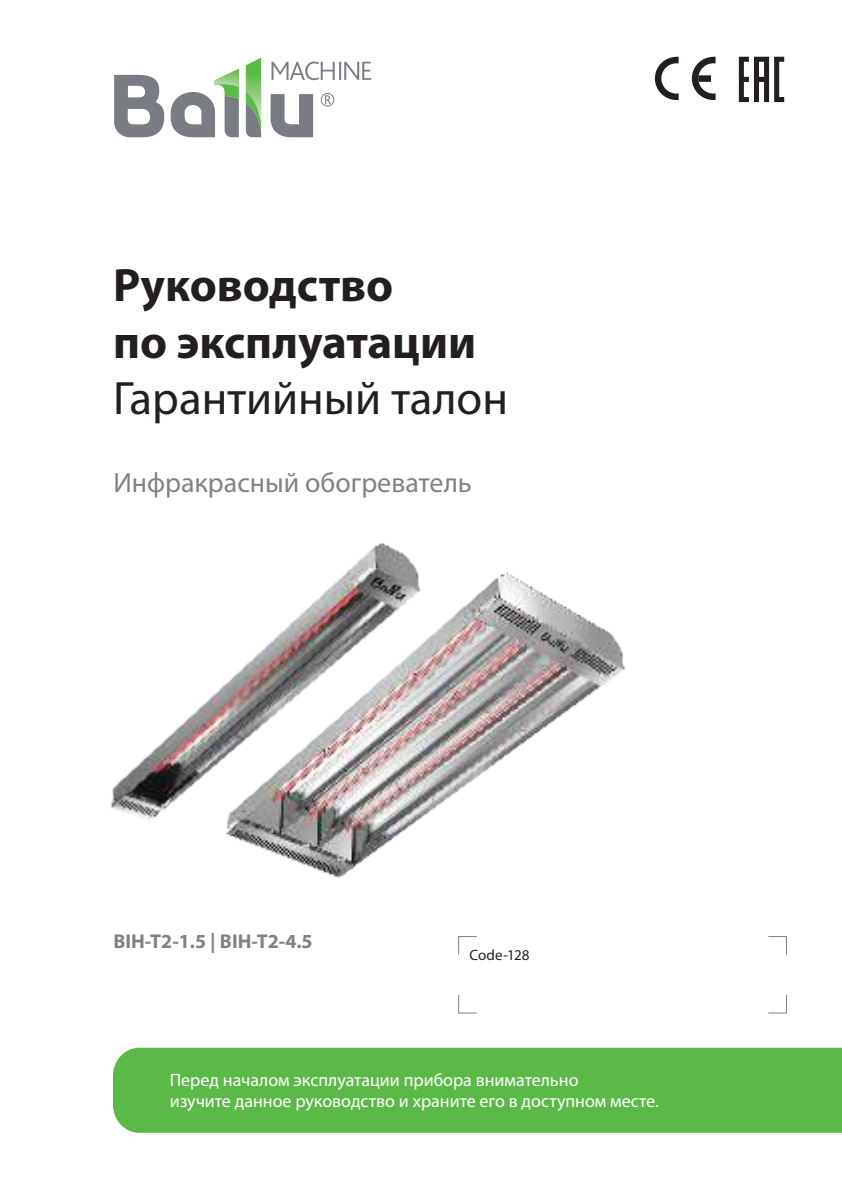
<style>
.page{position:relative;width:842px;height:1191px;background:#fff}
.page>*{position:absolute;margin:0;border:0;box-sizing:border-box;transform-origin:0 0}
.t1{font:700 47px/56.4px "Myriad Pro";color:#231f20}
.t2{font:47px "Myriad Pro";color:#231f20}
.t3{font:28px "Myriad Pro";color:#808285}
.t4{font:700 20px "Myriad Pro";color:#808285}
.t5{font:18px/21.6px "Myriad Pro";color:#fff}
.t6{font:15px "Myriad Pro";color:#231f20}
</style>
<div class="page">
<svg style="left:655px;top:57px;width:24px;height:43px"></svg>
<svg style="left:692px;top:57px;width:23px;height:43px"></svg>
<svg style="left:739px;top:57px;width:45px;height:45px"></svg>
<div style="left:113px;top:1047px;width:729px;height:85px;background:#5bba47"></div>
<svg style="left:458px;top:936px;width:19px;height:19px"></svg>
<svg style="left:768px;top:994px;width:19px;height:20px"></svg>
<svg style="left:458px;top:994px;width:19px;height:20px"></svg>
<svg style="left:768px;top:936px;width:19px;height:19px"></svg>
<svg style="left:114px;top:58px;width:257px;height:79px"></svg>
<img style="left:226px;top:572px;width:399px;height:307px">
<img style="left:111px;top:543px;width:344px;height:291px">
<h1 class="t1" style="left:113px;top:259px;width:365px">Руководство<br>по эксплуатации</h1>
<h1 class="t2" style="left:113px;top:374px;width:397px">Гарантийный талон</h1>
<h2 class="t3" style="left:113px;top:468px;width:360px">Инфракрасный обогреватель</h2>
<p class="t4" style="left:113px;top:931px;width:201px">BIH-T2-1.5 | BIH-T2-4.5</p>
<p class="t6" style="left:469px;top:947px;width:62px">Code-128</p>
<p class="t5" style="left:170px;top:1069px;width:491px">Перед началом эксплуатации прибора внимательно<br>изучите данное руководство и храните его в доступном месте.</p>
</div>
